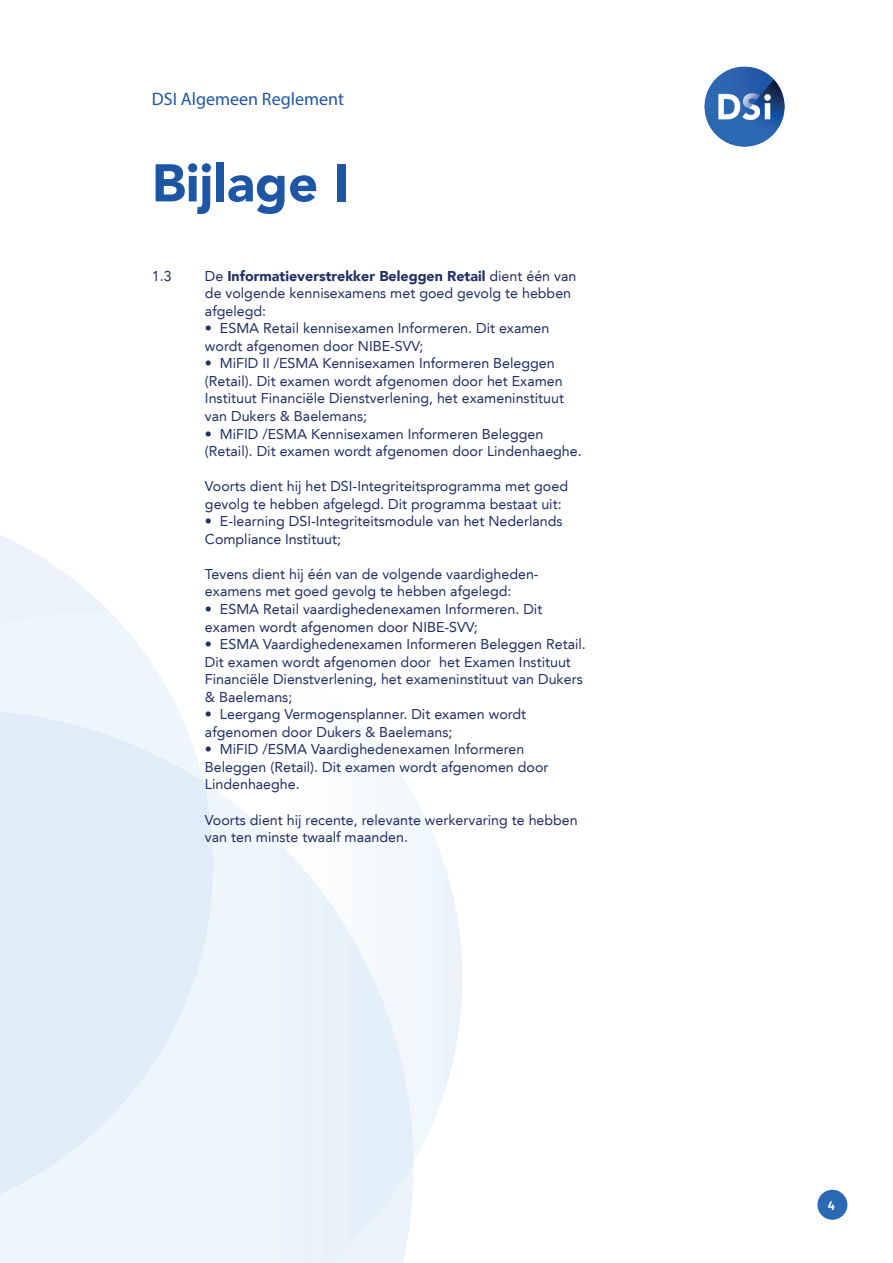
<style>
.page{position:relative;width:893px;height:1263px;background:#fff}
.page>*{position:absolute;margin:0;border:0;box-sizing:border-box;transform-origin:0 0}
.t1{font:900 52.5px "Avenir LT";color:#1e56a6}
.t2{font:18px "Myriad Pro";color:#1e56a6}
.t3{font:14.25px/17.5px "Avenir LT";color:#212f66}
.t4{font:700 12px "Barlow";color:#fff}
.s1{font-weight:900}
</style>
<div class="page">
<div style="left:817px;top:1190px;width:30px;height:30px;background:#2a69b3;border-radius:50%"></div>
<img style="left:704px;top:66px;width:81px;height:81px">
<p class="t2" style="left:152px;top:88px;width:194px">DSI Algemeen Reglement</p>
<h1 class="t1" style="left:152px;top:151px;width:199px">Bijlage I</h1>
<p class="t3" style="left:152px;top:267px;width:21px">1.3</p>
<p class="t3" style="left:205px;top:267px;width:373px">De <span class="s1">Informatieverstrekker Beleggen Retail</span> dient één van de volgende kennisexamens met goed gevolg te hebben afgelegd:</p>
<p class="t3" style="left:205px;top:320px;width:346px">• ESMA Retail kennisexamen Informeren. Dit examen wordt afgenomen door NIBE-SVV;</p>
<p class="t3" style="left:205px;top:355px;width:361px">• MiFID II /ESMA Kennisexamen Informeren Beleggen (Retail). Dit examen wordt afgenomen door het Examen Instituut Financiële Dienstverlening, het exameninstituut van Dukers &amp; Baelemans;</p>
<p class="t3" style="left:205px;top:425px;width:378px">• MiFID /ESMA Kennisexamen Informeren Beleggen (Retail). Dit examen wordt afgenomen door Lindenhaeghe.</p>
<p class="t3" style="left:205px;top:478px;width:365px">Voorts dient hij het DSI-Integriteitsprogramma met goed gevolg te hebben afgelegd. Dit programma bestaat uit:</p>
<p class="t3" style="left:205px;top:513px;width:359px">• E-learning DSI-Integriteitsmodule van het Nederlands<br>Compliance Instituut;</p>
<p class="t3" style="left:205px;top:565px;width:335px">Tevens dient hij één van de volgende vaardigheden&shy;examens met goed gevolg te hebben afgelegd:</p>
<p class="t3" style="left:205px;top:600px;width:339px">• ESMA Retail vaardighedenexamen Informeren. Dit examen wordt afgenomen door NIBE-SVV;</p>
<p class="t3" style="left:205px;top:635px;width:382px">• ESMA Vaardighedenexamen Informeren Beleggen Retail.<br>Dit examen wordt afgenomen door het Examen Instituut Financiële Dienstverlening, het exameninstituut van Dukers &amp; Baelemans;</p>
<p class="t3" style="left:205px;top:706px;width:323px">• Leergang Vermogensplanner. Dit examen wordt afgenomen door Dukers &amp; Baelemans;</p>
<p class="t3" style="left:205px;top:741px;width:345px">• MiFID /ESMA Vaardighedenexamen Informeren<br>Beleggen (Retail). Dit examen wordt afgenomen door<br>Lindenhaeghe.</p>
<p class="t3" style="left:205px;top:811px;width:374px">Voorts dient hij recente, relevante werkervaring te hebben van ten minste twaalf maanden.</p>
<p class="t4" style="left:828px;top:1197px;width:9px">4</p>
</div>
